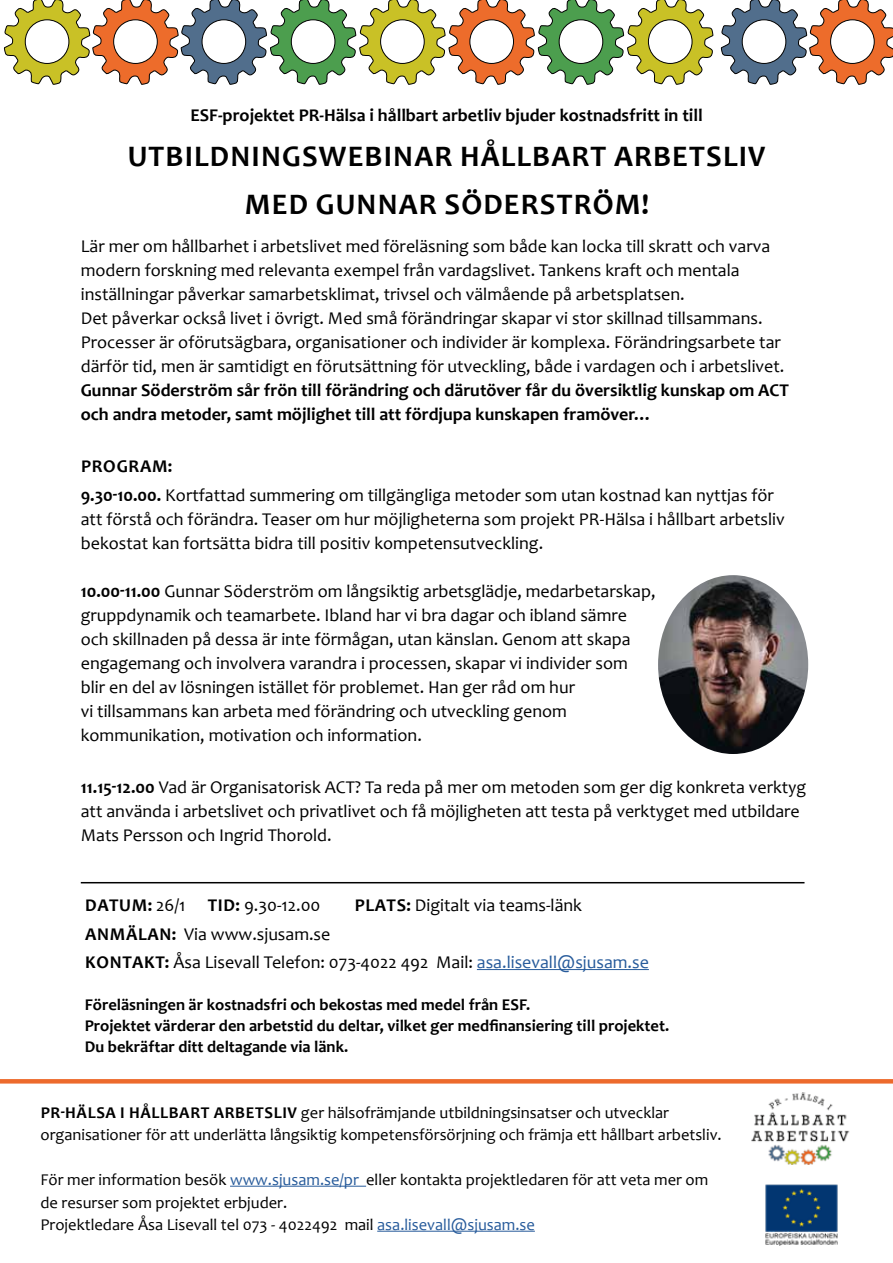
<style>
.page{position:relative;width:893px;height:1263px;background:#fff}
.page>*{position:absolute;margin:0;border:0;box-sizing:border-box;transform-origin:0 0}
.t1{font:700 30px/48px "Candara";letter-spacing:.04em;color:#000;text-align:center}
.t2{font:18px/24px "Candara";color:#000}
.t3{font:700 18px/24px "Candara";color:#000}
.t4{font:16.5px/22.5px "Candara";color:#000}
.t5{font:700 16.5px/21px "Candara";color:#000}
.s1{font-weight:700}
.s2{color:#275b9b}
</style>
<div class="page">
<hr style="left:477px;top:969px;width:172px;height:1px;background:#275b9b">
<svg style="left:721px;top:0;width:172px;height:84px"></svg>
<div style="left:831px;top:20px;width:43px;height:43px;background:#fff;border-radius:50%"></div>
<div style="left:830px;top:20px;width:44px;height:44px;border:1px solid #000;border-radius:50%"></div>
<svg style="left:4px;top:0;width:709px;height:84px"></svg>
<div style="left:291px;top:20px;width:44px;height:43px;background:#fff;border-radius:50%"></div>
<div style="left:291px;top:20px;width:44px;height:44px;border:1px solid #000;border-radius:50%"></div>
<hr style="left:81px;top:882px;width:723px;height:1px;background:#000">
<img style="left:751px;top:1093px;width:99px;height:72px">
<img style="left:765px;top:1184px;width:73px;height:62px">
<svg style="left:0;top:1079px;width:893px;height:4px;background:#ed6c2f"></svg>
<hr style="left:230px;top:1186px;width:136px;height:1px;background:#275b9b">
<hr style="left:377px;top:1231px;width:158px;height:1px;background:#275b9b">
<img style="left:658px;top:575px;width:150px;height:179px">
<p class="t3" style="left:190px;top:103px;width:514px">ESF-projektet PR-Hälsa i hållbart arbetliv bjuder kostnadsfritt in till</p>
<h1 class="t1" style="left:128px;top:132px;width:639px">UTBILDNINGSWEBINAR HÅLLBART ARBETSLIV<br>MED GUNNAR SÖDERSTRÖM!</h1>
<p class="t2" style="left:81px;top:234px;width:705px">Lär mer om hållbarhet i arbetslivet med föreläsning som både kan locka till skratt och varva modern forskning med relevanta exempel från vardagslivet. Tankens kraft och mentala inställningar påverkar samarbetsklimat, trivsel och välmående på arbetsplatsen.<br>Det påverkar också livet i övrigt. Med små förändringar skapar vi stor skillnad tillsammans.<br>Processer är oförutsägbara, organisationer och individer är komplexa. Förändringsarbete tar därför tid, men är samtidigt en förutsättning för utveckling, både i vardagen och i arbetslivet.</p>
<p class="t3" style="left:81px;top:378px;width:710px">Gunnar Söderström sår frön till förändring och därutöver får du översiktlig kunskap om ACT och andra metoder, samt möjlighet till att fördjupa kunskapen framöver…</p>
<p class="t2" style="left:81px;top:452px;width:695px;line-height:28.5px"><span class="s1">PROGRAM:<br>9.30-10.00.</span> Kortfattad summering om tillgängliga metoder som utan kostnad kan nyttjas för</p>
<p class="t2" style="left:81px;top:507px;width:705px">att förstå och förändra. Teaser om hur möjligheterna som projekt PR-Hälsa i hållbart arbetsliv bekostat kan fortsätta bidra till positiv kompetensutveckling.</p>
<p class="t2" style="left:81px;top:579px;width:576px"><span class="s1">10.00-11.00</span> Gunnar Söderström om långsiktig arbetsglädje, medarbetarskap, gruppdynamik och teamarbete. Ibland har vi bra dagar och ibland sämre och skillnaden på dessa är inte förmågan, utan känslan. Genom att skapa engagemang och involvera varandra i processen, skapar vi individer som blir en del av lösningen istället för problemet. Han ger råd om hur<br>vi tillsammans kan arbeta med förändring och utveckling genom kommunikation, motivation och information.</p>
<p class="t2" style="left:81px;top:775px;width:727px"><span class="s1">11.15-12.00</span> Vad är Organisatorisk ACT? Ta reda på mer om metoden som ger dig konkreta verktyg att använda i arbetslivet och privatlivet och få möjligheten att testa på verktyget med utbildare<br>Mats Persson och Ingrid Thorold.</p>
<p class="t2" style="left:85px;top:893px;width:237px"><span class="s1">DATUM:</span> 26/1 <span class="s1">TID:</span> 9.30-12.00</p>
<p class="t2" style="left:355px;top:893px;width:229px"><span class="s1">PLATS:</span> Digitalt via teams-länk</p>
<p class="t2" style="left:85px;top:920px;width:565px;line-height:28.5px"><span class="s1">ANMÄLAN:</span> Via www.sjusam.se<br><span class="s1">KONTAKT:</span> Åsa Lisevall Telefon: 073-4022 492 Mail: <span class="s2">asa.lisevall@sjusam.se</span></p>
<p class="t5" style="left:85px;top:994px;width:586px">Föreläsningen är kostnadsfri och bekostas med medel från ESF.<br>Projektet värderar den arbetstid du deltar, vilket ger medfinansiering till projektet.<br>Du bekräftar ditt deltagande via länk.</p>
<p class="t4" style="left:40px;top:1101px;width:683px"><span class="s1">PR-HÄLSA I HÅLLBART ARBETSLIV</span> ger hälsofrämjande utbildningsinsatser och utvecklar organisationer för att underlätta långsiktig kompetensförsörjning och främja ett hållbart arbetsliv.</p>
<p class="t4" style="left:40px;top:1168px;width:669px">För mer information besök <span class="s2">www.sjusam.se/pr</span> eller kontakta projektledaren för att veta mer om de resurser som projektet erbjuder.<br>Projektledare Åsa Lisevall tel 073 - 4022492 mail <span class="s2">asa.lisevall@sjusam.se</span></p>
</div>
